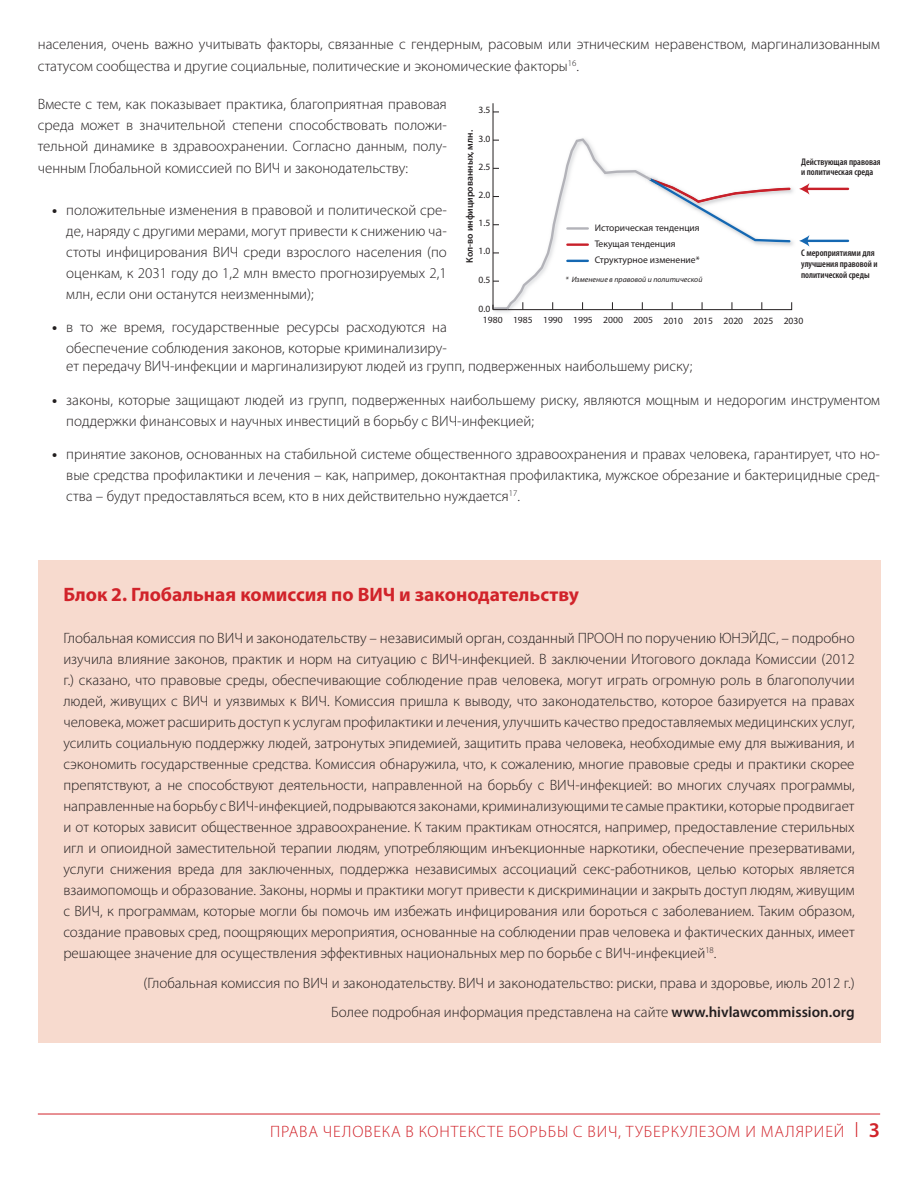
<style>
.page{position:relative;width:918px;height:1188px;background:#fff}
.page>*{position:absolute;margin:0;border:0;box-sizing:border-box;transform-origin:0 0}
.t1{font:700 19.5px "Myriad Pro";color:#d1232a}
.t2{font:300 16.5px "Myriad Pro";letter-spacing:.05em;color:#d1232a}
.t3{font:300 15px/21px "Myriad Pro";color:#231f20;text-align:justify}
.t4{font:9.6px/16.2px "Myriad Pro";color:#231f20}
.t5{font:600 condensed 9.6px/10.8px "Myriad Pro";color:#231f20}
.t6{font:600 9.6px "Myriad Pro";color:#231f20}
.t7{font:italic 7.8px "Myriad Pro";color:#231f20}
.s1{font-weight:700}
.s2{font-weight:600}
.s3{font-size:21px}
.s4{font-weight:600;font-size:21px}
</style>
<div class="page">
<hr style="left:38px;top:1114px;width:842px;height:1px;background:#d1232a">
<div style="left:38px;top:560px;width:842px;height:482px;background:#f7dace"></div>
<hr style="left:806px;top:240px;width:42px;height:2px;background:#1568b2">
<svg style="left:799px;top:235px;width:10px;height:11px"></svg>
<hr style="left:493px;top:103px;width:1px;height:206px;background:#231f20">
<svg style="left:492px;top:137px;width:300px;height:174px"></svg>
<hr style="left:806px;top:188px;width:42px;height:2px;background:#c8202a">
<svg style="left:799px;top:183px;width:10px;height:11px"></svg>
<div style="left:565px;top:221px;width:142px;height:65px;background:#fff"></div>
<hr style="left:567px;top:260px;width:21px;height:2px;background:#1568b2">
<hr style="left:567px;top:243px;width:21px;height:3px;background:#c8202a">
<hr style="left:567px;top:227px;width:21px;height:3px;background:#b3b3b9">
<p class="t3" style="left:38px;top:34px;width:844px;line-height:21.6px">населения, очень важно учитывать факторы, связанные с гендерным, расовым или этническим неравенством, маргинализованным статусом сообщества и другие социальные, политические и экономические факторы<sup>16</sup>.</p>
<p class="t3" style="left:38px;top:95px;width:411px">Вместе с тем, как показывает практика, благоприятная правовая среда может в значительной степени способствовать положи&shy;тельной динамике в здравоохранении. Согласно данным, полу&shy;ченным Глобальной комиссией по ВИЧ и законодательству:</p>
<p class="t3" style="left:66px;top:200px;width:382px;text-indent:-14px"><span class="s1">•</span> положительные изменения в правовой и политической сре&shy;де, наряду с другими мерами, могут привести к снижению ча&shy;стоты инфицирования ВИЧ среди взрослого населения (по оценкам, к 2031 году до 1,2 млн вместо прогнозируемых 2,1 млн, если они останутся неизменными);</p>
<p class="t3" style="left:52px;top:318px;width:396px;text-align:right"><span class="s1">•</span> в то же время, государственные ресурсы расходуются на обеспечение соблюдения законов, которые криминализиру-</p>
<p class="t4" style="left:479px;top:103px;width:13px">3.5</p>
<p class="t6" style="left:464px;top:263px;width:134px;rotate:-90deg">Кол-во инфицированных, млн.</p>
<p class="t4" style="left:479px;top:131px;width:13px">3.0</p>
<p class="t4" style="left:479px;top:159px;width:13px">2.5</p>
<p class="t4" style="left:479px;top:187px;width:13px">2.0</p>
<p class="t4" style="left:479px;top:216px;width:13px">1.5</p>
<p class="t4" style="left:479px;top:244px;width:13px">1.0</p>
<p class="t4" style="left:479px;top:272px;width:13px">0.5</p>
<p class="t4" style="left:479px;top:301px;width:13px">0.0</p>
<p class="t4" style="left:595px;top:220px;width:106px">Историческая тенденция<br>Текущая тенденция</p>
<p class="t7" style="left:566px;top:277px;width:138px">* Изменение в правовой и политической</p>
<p class="t4" style="left:595px;top:253px;width:106px">Структурное изменение*</p>
<p class="t4" style="left:483px;top:312px;width:232px">1980 1985 1990 1995 2000 2005 2010 2015</p>
<p class="t4" style="left:754px;top:313px;width:21px">2025</p>
<p class="t4" style="left:724px;top:313px;width:21px">2020</p>
<p class="t5" style="left:801px;top:156px;width:81px">Действующая правовая и политическая среда</p>
<p class="t5" style="left:801px;top:248px;width:78px">С мероприятиями для улучшения правовой и политической среды</p>
<p class="t4" style="left:784px;top:313px;width:21px">2030</p>
<p class="t3" style="left:66px;top:356px;width:627px">ет передачу ВИЧ-инфекции и маргинализируют людей из групп, подверженных наибольшему риску;</p>
<p class="t3" style="left:66px;top:390px;width:815px;text-indent:-14px"><span class="s1">•</span> законы, которые защищают людей из групп, подверженных наибольшему риску, являются мощным и недорогим инструментом поддержки финансовых и научных инвестиций в борьбу с ВИЧ-инфекцией;</p>
<p class="t3" style="left:66px;top:445px;width:815px;text-indent:-14px"><span class="s1">•</span> принятие законов, основанных на стабильной системе общественного здравоохранения и правах человека, гарантирует, что но&shy;вые средства профилактики и лечения – как, например, доконтактная профилактика, мужское обрезание и бактерицидные сред&shy;ства – будут предоставляться всем, кто в них действительно нуждается<sup>17</sup>.</p>
<h1 class="t1" style="left:63px;top:587px;width:517px">Блок 2. Глобальная комиссия по ВИЧ и законодательству</h1>
<p class="t3" style="left:63px;top:628px;width:793px">Глобальная комиссия по ВИЧ и законодательству – независимый орган, созданный ПРООН по поручению ЮНЭЙДС, – подробно изучила влияние законов, практик и норм на ситуацию с ВИЧ-инфекцией. В заключении Итогового доклада Комиссии (2012 г.) сказано, что правовые среды, обеспечивающие соблюдение прав человека, могут играть огромную роль в благополучии людей, живущих с ВИЧ и уязвимых к ВИЧ. Комиссия пришла к выводу, что законодательство, которое базируется на правах человека, может расширить доступ к услугам профилактики и лечения, улучшить качество предоставляемых медицинских услуг, усилить социальную поддержку людей, затронутых эпидемией, защитить права человека, необходимые ему для выживания, и сэкономить государственные средства. Комиссия обнаружила, что, к сожалению, многие правовые среды и практики скорее препятствуют, а не способствуют деятельности, направленной на борьбу с ВИЧ-инфекцией: во многих случаях программы, направленные на борьбу с ВИЧ-инфекцией, подрываются законами, криминализующими те самые практики, которые продвигает и от которых зависит общественное здравоохранение. К таким практикам относятся, например, предоставление стерильных игл и опиоидной заместительной терапии людям, употребляющим инъекционные наркотики, обеспечение презервативами, услуги снижения вреда для заключенных, поддержка независимых ассоциаций секс-работников, целью которых является взаимопомощь и образование. Законы, нормы и практики могут привести к дискриминации и закрыть доступ людям, живущим с ВИЧ, к программам, которые могли бы помочь им избежать инфицирования или бороться с заболеванием. Таким образом, создание правовых сред, поощряющих мероприятия, основанные на соблюдении прав человека и фактических данных, имеет решающее значение для осуществления эффективных национальных мер по борьбе с ВИЧ-инфекцией<sup>18</sup>.</p>
<p class="t3" style="left:144px;top:969px;width:713px;line-height:29.5px;text-align:right">(Глобальная комиссия по ВИЧ и законодательству. ВИЧ и законодательство: риски, права и здоровье, июль 2012 г.)<br>Более подробная информация представлена на сайте <span class="s2">www.hivlawcommission.org</span></p>
<p class="t2" style="left:270px;top:1126px;width:611px">ПРАВА ЧЕЛОВЕКА В КОНТЕКСТЕ БОРЬБЫ С ВИЧ, ТУБЕРКУЛЕЗОМ И МАЛЯРИЕЙ <span class="s3">l</span> <span class="s4">3</span></p>
</div>
